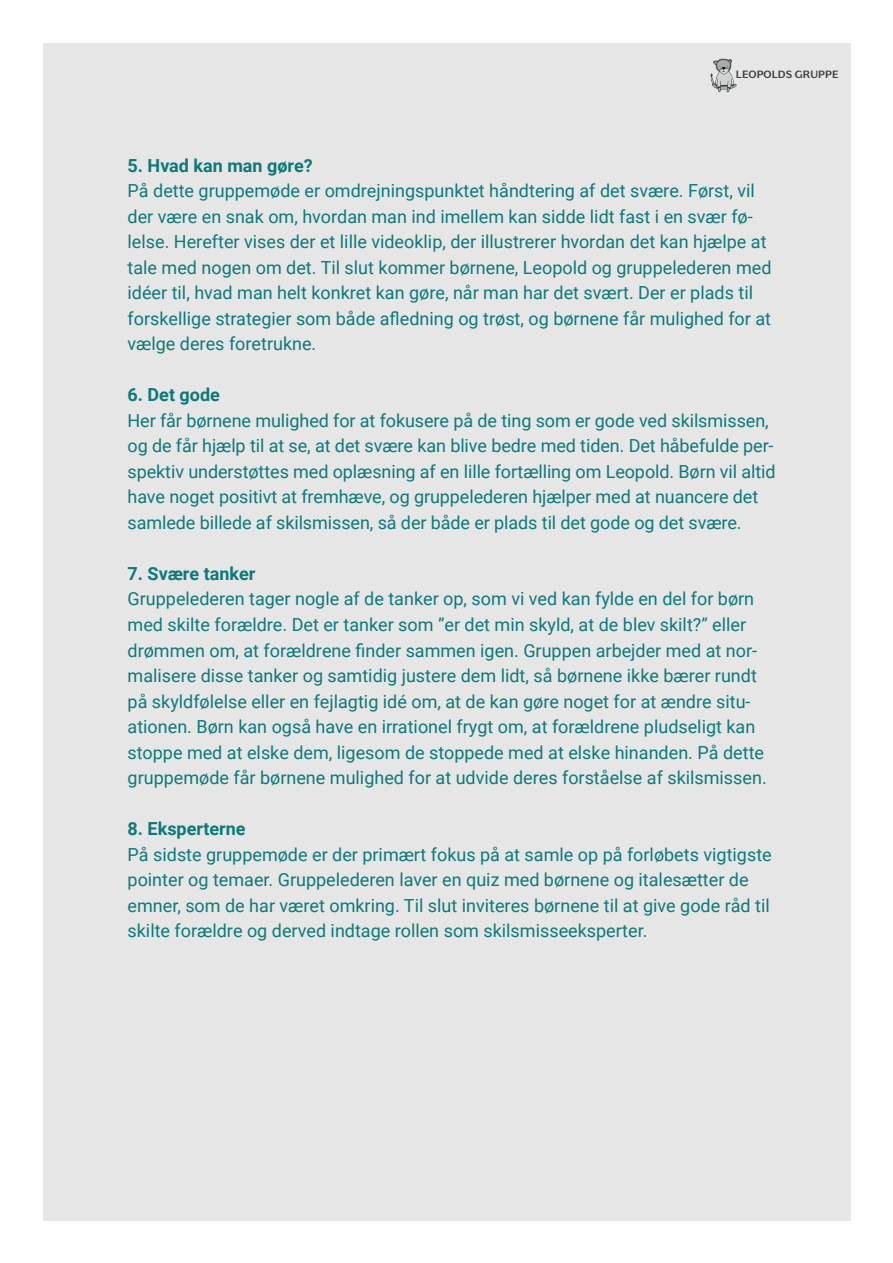
<style>
.page{position:relative;width:893px;height:1263px;background:#fff}
.page>*{position:absolute;margin:0;border:0;box-sizing:border-box;transform-origin:0 0}
.t1{font:18px/25.5px "Roboto";color:#0d7a78}
.t2{font:700 18px "Roboto";color:#0d7a78}
.t3{font:700 10.5px "Kontrapunkt Miki";letter-spacing:.01em;color:#3e3e3f}
</style>
<div class="page">
<div style="left:43px;top:43px;width:808px;height:1177px;background:#e6e6e7"></div>
<img style="left:710px;top:58px;width:27px;height:35px">
<p class="t3" style="left:736px;top:68px;width:104px">LEOPOLDS GRUPPE</p>
<p class="t2" style="left:128px;top:153px;width:187px">5. Hvad kan man gøre?</p>
<p class="t1" style="left:128px;top:178px;width:645px">På dette gruppemøde er omdrejningspunktet håndtering af det svære. Først, vil der være en snak om, hvordan man ind imellem kan sidde lidt fast i en svær fø&shy;lelse. Herefter vises der et lille videoklip, der illustrerer hvordan det kan hjælpe at tale med nogen om det. Til slut kommer børnene, Leopold og gruppelederen med idéer til, hvad man helt konkret kan gøre, når man har det svært. Der er plads til forskellige strategier som både afledning og trøst, og børnene får mulighed for at vælge deres foretrukne.</p>
<p class="t2" style="left:128px;top:382px;width:94px">6. Det gode</p>
<p class="t1" style="left:128px;top:407px;width:650px">Her får børnene mulighed for at fokusere på de ting som er gode ved skilsmissen, og de får hjælp til at se, at det svære kan blive bedre med tiden. Det håbefulde per&shy;spektiv understøttes med oplæsning af en lille fortælling om Leopold. Børn vil altid have noget positivt at fremhæve, og gruppelederen hjælper med at nuancere det samlede billede af skilsmissen, så der både er plads til det gode og det svære.</p>
<p class="t2" style="left:128px;top:561px;width:129px">7. Svære tanker</p>
<p class="t1" style="left:128px;top:586px;width:641px">Gruppelederen tager nogle af de tanker op, som vi ved kan fylde en del for børn med skilte forældre. Det er tanker som ”er det min skyld, at de blev skilt?” eller drømmen om, at forældrene finder sammen igen. Gruppen arbejder med at nor&shy;malisere disse tanker og samtidig justere dem lidt, så børnene ikke bærer rundt på skyldfølelse eller en fejlagtig idé om, at de kan gøre noget for at ændre situ&shy;ationen. Børn kan også have en irrationel frygt om, at forældrene pludseligt kan stoppe med at elske dem, ligesom de stoppede med at elske hinanden. På dette gruppemøde får børnene mulighed for at udvide deres forståelse af skilsmissen.</p>
<p class="t2" style="left:128px;top:816px;width:120px">8. Eksperterne</p>
<p class="t1" style="left:128px;top:841px;width:646px">På sidste gruppemøde er der primært fokus på at samle op på forløbets vigtigste pointer og temaer. Gruppelederen laver en quiz med børnene og italesætter de emner, som de har været omkring. Til slut inviteres børnene til at give gode råd til skilte forældre og derved indtage rollen som skilsmisseeksperter.</p>
</div>
